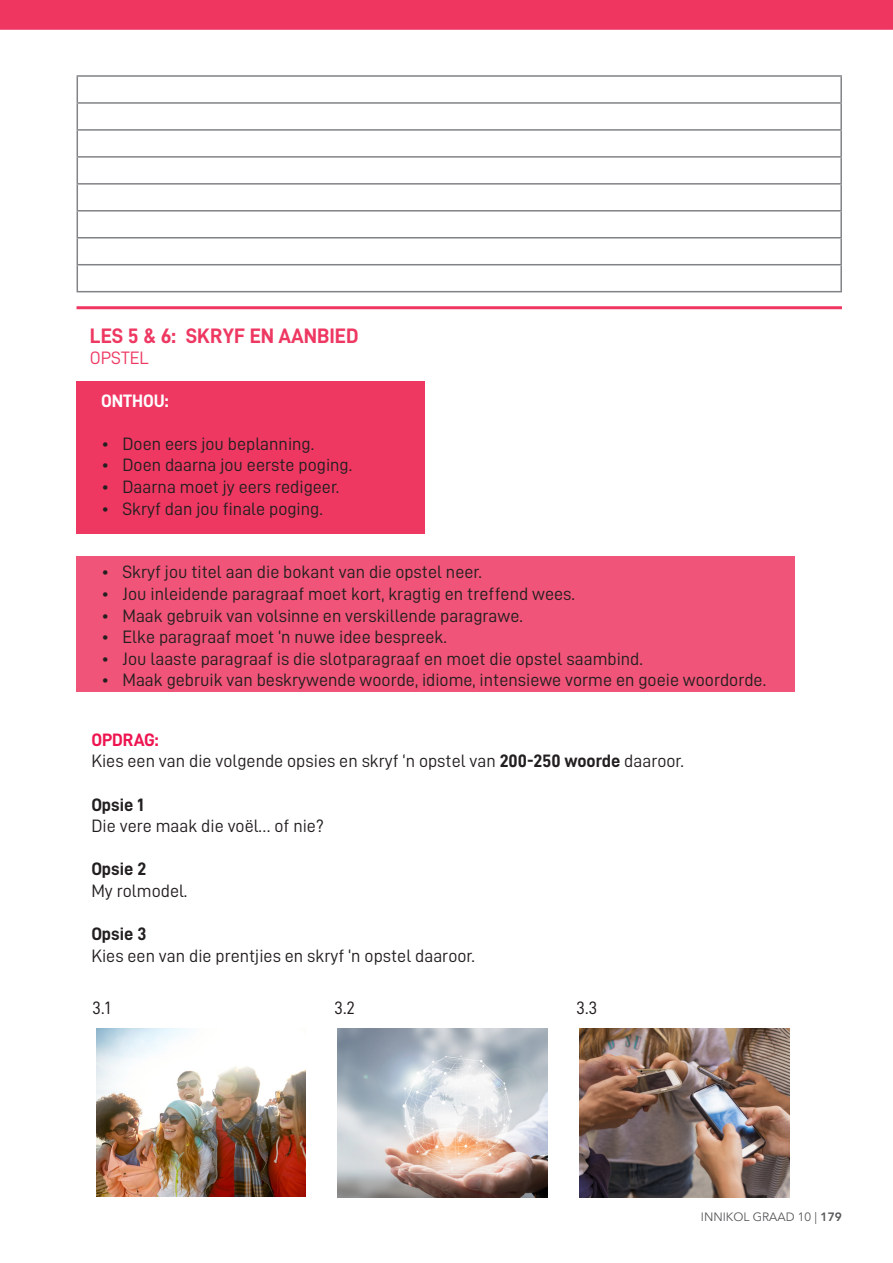
<style>
.page{position:relative;width:893px;height:1263px;background:#fff}
.page>*{position:absolute;margin:0;border:0;box-sizing:border-box;transform-origin:0 0}
.t1{font:21px "D DIN Bold";color:#ee3862}
.t2{font:18px "D DIN";color:#231f20}
.t3{font:18px "D DIN Bold";color:#231f20}
.t4{font:18px "D DIN Bold";letter-spacing:-.01em;color:#ed1450}
.t5{font:18px "D DIN Bold";color:#fff}
.t6{font:18px "D DIN";color:#ee3862}
.t7{font:12px "Avenir LT Std";color:#57585a}
.s1{font-family:"D DIN Bold"}
.s2{font-weight:800}
</style>
<div class="page">
<hr style="left:77px;top:129px;width:765px;height:2px;background:#808285">
<hr style="left:840px;top:104px;width:2px;height:25px;background:#808285">
<hr style="left:840px;top:131px;width:2px;height:25px;background:#808285">
<hr style="left:840px;top:158px;width:2px;height:25px;background:#808285">
<hr style="left:840px;top:185px;width:2px;height:25px;background:#808285">
<hr style="left:840px;top:212px;width:2px;height:25px;background:#808285">
<hr style="left:840px;top:238px;width:2px;height:26px;background:#808285">
<hr style="left:840px;top:265px;width:2px;height:26px;background:#808285">
<hr style="left:77px;top:75px;width:765px;height:2px;background:#808285">
<svg style="left:77px;top:77px;width:1px;height:214px"></svg>
<hr style="left:840px;top:77px;width:2px;height:25px;background:#808285">
<hr style="left:77px;top:102px;width:765px;height:2px;background:#808285">
<hr style="left:77px;top:156px;width:765px;height:2px;background:#808285">
<hr style="left:77px;top:183px;width:765px;height:2px;background:#808285">
<hr style="left:77px;top:210px;width:765px;height:2px;background:#808285">
<hr style="left:77px;top:237px;width:765px;height:1px;background:#808285">
<hr style="left:77px;top:264px;width:765px;height:1px;background:#808285">
<hr style="left:77px;top:291px;width:765px;height:1px;background:#808285">
<img style="left:96px;top:1028px;width:209px;height:168px">
<img style="left:580px;top:1028px;width:209px;height:169px">
<img style="left:338px;top:1028px;width:209px;height:169px">
<div style="left:77px;top:556px;width:717px;height:135px;background:#f05478"></div>
<div style="left:77px;top:381px;width:348px;height:152px;background:#ee3862"></div>
<hr style="left:77px;top:306px;width:765px;height:3px;background:#ee3661">
<div style="left:0;top:0;width:893px;height:30px;background:#ee3661"></div>
<p class="t1" style="left:90px;top:324px;width:270px">LES 5 &amp; 6: SKRYF EN AANBIED</p>
<p class="t6" style="left:90px;top:348px;width:61px">OPSTEL</p>
<p class="t5" style="left:101px;top:391px;width:69px">ONTHOU:</p>
<p class="t2" style="left:101px;top:434px;width:215px">• Doen eers jou beplanning.</p>
<p class="t2" style="left:101px;top:455px;width:253px">• Doen daarna jou eerste poging.</p>
<p class="t2" style="left:101px;top:477px;width:240px">• Daarna moet jy eers redigeer.</p>
<p class="t2" style="left:101px;top:499px;width:223px">• Skryf dan jou finale poging.</p>
<p class="t2" style="left:101px;top:562px;width:382px">• Skryf jou titel aan die bokant van die opstel neer.</p>
<p class="t2" style="left:101px;top:584px;width:475px">• Jou inleidende paragraaf moet kort, kragtig en treffend wees.</p>
<p class="t2" style="left:101px;top:605px;width:423px">• Maak gebruik van volsinne en verskillende paragrawe.</p>
<p class="t2" style="left:101px;top:627px;width:347px">• Elke paragraaf moet ‘n nuwe idee bespreek.</p>
<p class="t2" style="left:101px;top:649px;width:543px">• Jou laaste paragraaf is die slotparagraaf en moet die opstel saambind.</p>
<p class="t2" style="left:101px;top:670px;width:666px">• Maak gebruik van beskrywende woorde, idiome, intensiewe vorme en goeie woordorde.</p>
<p class="t4" style="left:91px;top:730px;width:69px">OPDRAG:</p>
<p class="t2" style="left:91px;top:751px;width:594px">Kies een van die volgende opsies en skryf ‘n opstel van <span class="s1">200-250 woorde</span> daaroor.</p>
<p class="t3" style="left:91px;top:794px;width:54px">Opsie 1</p>
<p class="t2" style="left:91px;top:816px;width:234px">Die vere maak die voël… of nie?</p>
<p class="t3" style="left:91px;top:859px;width:56px">Opsie 2</p>
<p class="t2" style="left:91px;top:881px;width:98px">My rolmodel.</p>
<p class="t3" style="left:91px;top:924px;width:57px">Opsie 3</p>
<p class="t2" style="left:91px;top:946px;width:385px">Kies een van die prentjies en skryf ‘n opstel daaroor.</p>
<p class="t2" style="left:92px;top:998px;width:20px">3.1</p>
<p class="t2" style="left:334px;top:998px;width:22px">3.2</p>
<p class="t2" style="left:576px;top:998px;width:23px">3.3</p>
<p class="t7" style="left:701px;top:1210px;width:143px">INNIKOL GRAAD 10 | <span class="s2">179</span></p>
</div>
